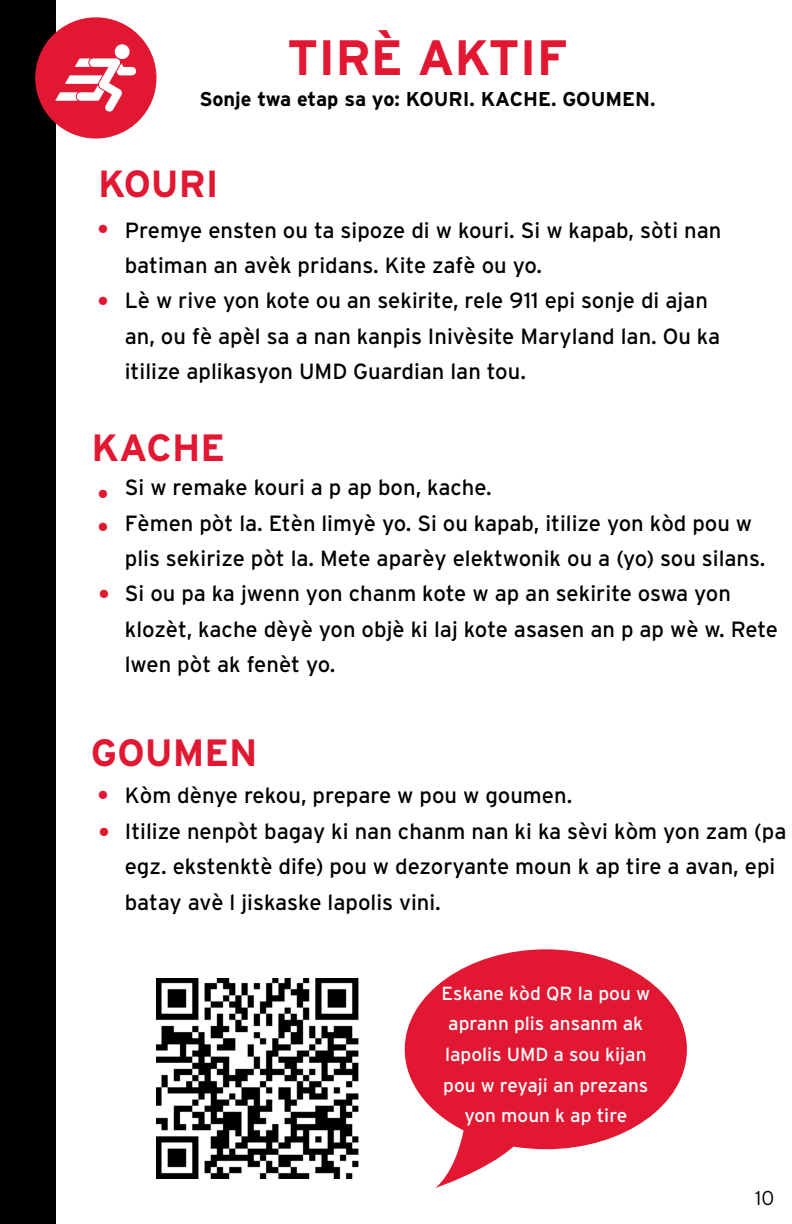
<style>
.page{position:relative;width:792px;height:1224px;background:#fff}
.page>*{position:absolute;margin:0;border:0;box-sizing:border-box;transform-origin:0 0}
.t1{font:700 49.6px "Interstate";color:#e21833}
.t2{font:700 38px "Interstate";color:#e21833}
.t3{font:700 37.8px "Interstate";color:#e21833}
.t4{font:27.6px/37px "Interstate";color:#e21833}
.t5{font:22px/35.4px "Interstate";color:#000}
.t6{font:700 20px "Interstate";color:#000}
.t7{font:300 20px "Interstate";color:#000}
.t8{font:19px/30.6px "Interstate";color:#fff;text-align:center}
</style>
<div class="page">
<div style="left:0;top:0;width:55px;height:1224px;background:#000"></div>
<div style="left:35px;top:17px;width:121px;height:122px;background:#e21833;border-radius:50%"></div>
<img style="left:156px;top:978px;width:202px;height:201px">
<svg style="left:404px;top:949px;width:283px;height:239px;fill:#e21833"></svg>
<svg style="left:55px;top:58px;width:81px;height:54px"></svg>
<div style="left:115px;top:44px;width:14px;height:15px;background:#fff;border-radius:50%"></div>
<h1 class="t1" style="left:287px;top:30px;width:282px">TIRÈ AKTIF</h1>
<p class="t6" style="left:199px;top:88px;width:457px">Sonje twa etap sa yo: KOURI. KACHE. GOUMEN.</p>
<h3 class="t3" style="left:98px;top:163px;width:122px">KOURI</h3>
<p class="t4" style="left:97px;top:211px;width:13px">•</p>
<p class="t4" style="left:97px;top:282px;width:13px">•</p>
<p class="t5" style="left:125px;top:212px;width:598px">Premye ensten ou ta sipoze di w kouri. Si w kapab, sòti nan batiman an avèk pridans. Kite zafè ou yo.<br>Lè w rive yon kote ou an sekirite, rele 911 epi sonje di ajan an, ou fè apèl sa a nan kanpis Inivèsite Maryland lan. Ou ka itilize aplikasyon UMD Guardian lan tou.</p>
<h2 class="t2" style="left:92px;top:426px;width:135px">KACHE</h2>
<p class="t5" style="left:125px;top:469px;width:654px">Si w remake kouri a p ap bon, kache.<br>Fèmen pòt la. Etèn limyè yo. Si ou kapab, itilize yon kòd pou w plis sekirize pòt la. Mete aparèy elektwonik ou a (yo) sou silans.<br>Si ou pa ka jwenn yon chanm kote w ap an sekirite oswa yon klozèt, kache dèyè yon objè ki laj kote asasen an p ap wè w. Rete lwen pòt ak fenèt yo.</p>
<p class="t4" style="left:97px;top:475px;width:13px">•</p>
<p class="t4" style="left:97px;top:508px;width:13px">•</p>
<p class="t4" style="left:98px;top:575px;width:13px">•</p>
<h2 class="t2" style="left:91px;top:731px;width:168px">GOUMEN</h2>
<p class="t5" style="left:125px;top:778px;width:663px">Kòm dènye rekou, prepare w pou w goumen.<br>Itilize nenpòt bagay ki nan chanm nan ki ka sèvi kòm yon zam (pa egz. ekstenktè dife) pou w dezoryante moun k ap tire a avan, epi batay avè l jiskaske lapolis vini.</p>
<p class="t4" style="left:97px;top:777px;width:14px">• •</p>
<p class="t8" style="left:441px;top:978px;width:210px">Eskane kòd QR la pou w aprann plis ansanm ak lapolis UMD a sou kijan pou w reyaji an prezans yon moun k ap tire</p>
<p class="t7" style="left:755px;top:1187px;width:21px">10</p>
</div>
